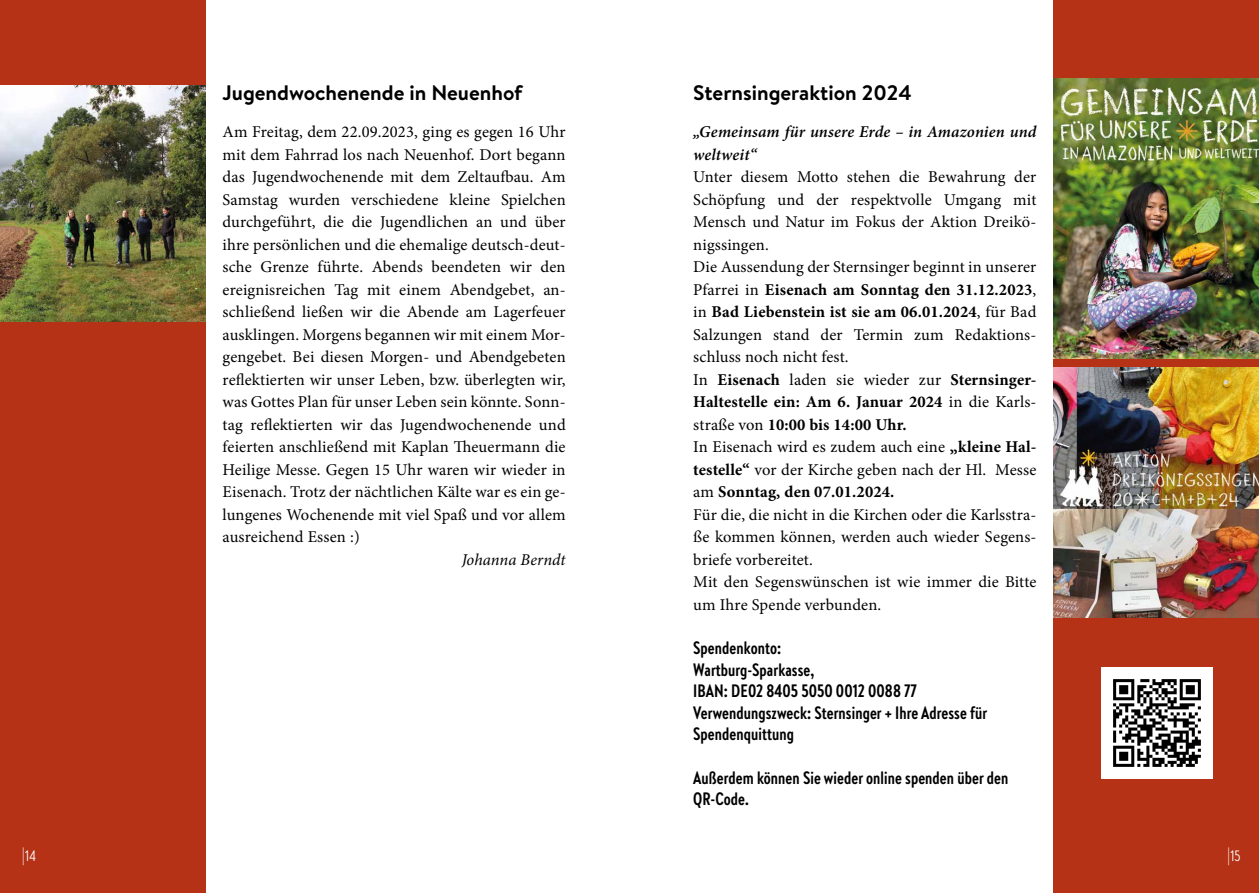
<style>
.page{position:relative;width:1259px;height:893px;background:#fff}
.page>*{position:absolute;margin:0;border:0;box-sizing:border-box;transform-origin:0 0}
.t1{font:700 21px "Brandon Text";color:#000}
.t2{font:700 18px/21.6px "Brandon Text Cond";letter-spacing:.005em;color:#000}
.t3{font:16.5px/22.5px "Minion Pro";letter-spacing:.01em;color:#000}
.t4{font:italic 600 16.5px/22.5px "Minion Pro";letter-spacing:.005em;color:#000}
.t5{font:italic 16.5px "Minion Pro";letter-spacing:.005em;color:#000}
.t6{font:15px "Brandon Text Cond";color:#fff}
.s1{font-size:18px}
.s2{font-weight:700}
</style>
<div class="page">
<div style="left:0;top:0;width:206px;height:893px;background:#b53217"></div>
<div style="left:1053px;top:0;width:206px;height:893px;background:#b53217"></div>
<img style="left:1053px;top:368px;width:206px;height:249px">
<img style="left:1053px;top:79px;width:206px;height:280px">
<img style="left:1101px;top:667px;width:111px;height:111px">
<img style="left:0;top:85px;width:206px;height:237px">
<p class="t6" style="left:22px;top:846px;width:15px"><span class="s1">|</span>14</p>
<p class="t1" style="left:223px;top:78px;width:301px">Jugendwochenende in Neuenhof</p>
<p class="t3" style="left:223px;top:121px;width:345px;text-align:justify">Am Freitag, dem 22.09.2023, ging es gegen 16 Uhr mit dem Fahrrad los nach Neuenhof. Dort begann das Jugendwochenende mit dem Zeltaufbau. Am Samstag wurden verschiedene kleine Spielchen durchgeführt, die die Jugendlichen an und über ihre persönlichen und die ehemalige deutsch-deut&shy;sche Grenze führte. Abends beendeten wir den ereignisreichen Tag mit einem Abendgebet, an&shy;schließend ließen wir die Abende am Lagerfeuer ausklingen. Morgens begannen wir mit einem Mor&shy;gengebet. Bei diesen Morgen- und Abendgebeten reflektierten wir unser Leben, bzw. überlegten wir, was Gottes Plan für unser Leben sein könnte. Sonn&shy;tag reflektierten wir das Jugendwochenende und feierten anschließend mit Kaplan Theuermann die Heilige Messe. Gegen 15 Uhr waren wir wieder in Eisenach. Trotz der nächtlichen Kälte war es ein ge&shy;lungenes Wochenende mit viel Spaß und vor allem ausreichend Essen :)</p>
<p class="t5" style="left:462px;top:548px;width:105px">Johanna Berndt</p>
<p class="t1" style="left:693px;top:78px;width:220px">Sternsingeraktion 2024</p>
<p class="t4" style="left:693px;top:121px;width:345px">„Gemeinsam für unsere Erde – in Amazonien und weltweit“</p>
<p class="t3" style="left:693px;top:166px;width:345px">Unter diesem Motto stehen die Bewahrung der Schöpfung und der respektvolle Umgang mit Mensch und Natur im Fokus der Aktion Dreikö&shy;nigssingen.<br>Die Aussendung der Sternsinger beginnt in unserer Pfarrei in <span class="s2">Eisenach am Sonntag den 31.12.2023</span>, in <span class="s2">Bad Liebenstein ist sie am 06.01.2024</span>, für Bad Salzungen stand der Termin zum Redaktions&shy;schluss noch nicht fest.<br>In <span class="s2">Eisenach</span> laden sie wieder zur <span class="s2">Sternsinger-Haltestelle ein: Am 6. Januar 2024</span> in die Karls&shy;straße von <span class="s2">10:00 bis 14:00 Uhr.<br></span>In Eisenach wird es zudem auch eine <span class="s2">„kleine Hal&shy;testelle“</span> vor der Kirche geben nach der Hl. Messe am <span class="s2">Sonntag, den 07.01.2024.<br></span>Für die, die nicht in die Kirchen oder die Karlsstra&shy;ße kommen können, werden auch wieder Segens&shy;briefe vorbereitet.<br>Mit den Segenswünschen ist wie immer die Bitte um Ihre Spende verbunden.</p>
<p class="t2" style="left:693px;top:636px;width:295px">Spendenkonto:<br>Wartburg-Sparkasse,<br>IBAN: DE02 8405 5050 0012 0088 77<br>Verwendungszweck: Sternsinger + Ihre Adresse für<br>Spendenquittung</p>
<p class="t2" style="left:693px;top:766px;width:316px">Außerdem können Sie wieder online spenden über den<br>QR-Code.</p>
<p class="t6" style="left:1227px;top:846px;width:15px"><span class="s1">|</span>15</p>
</div>
